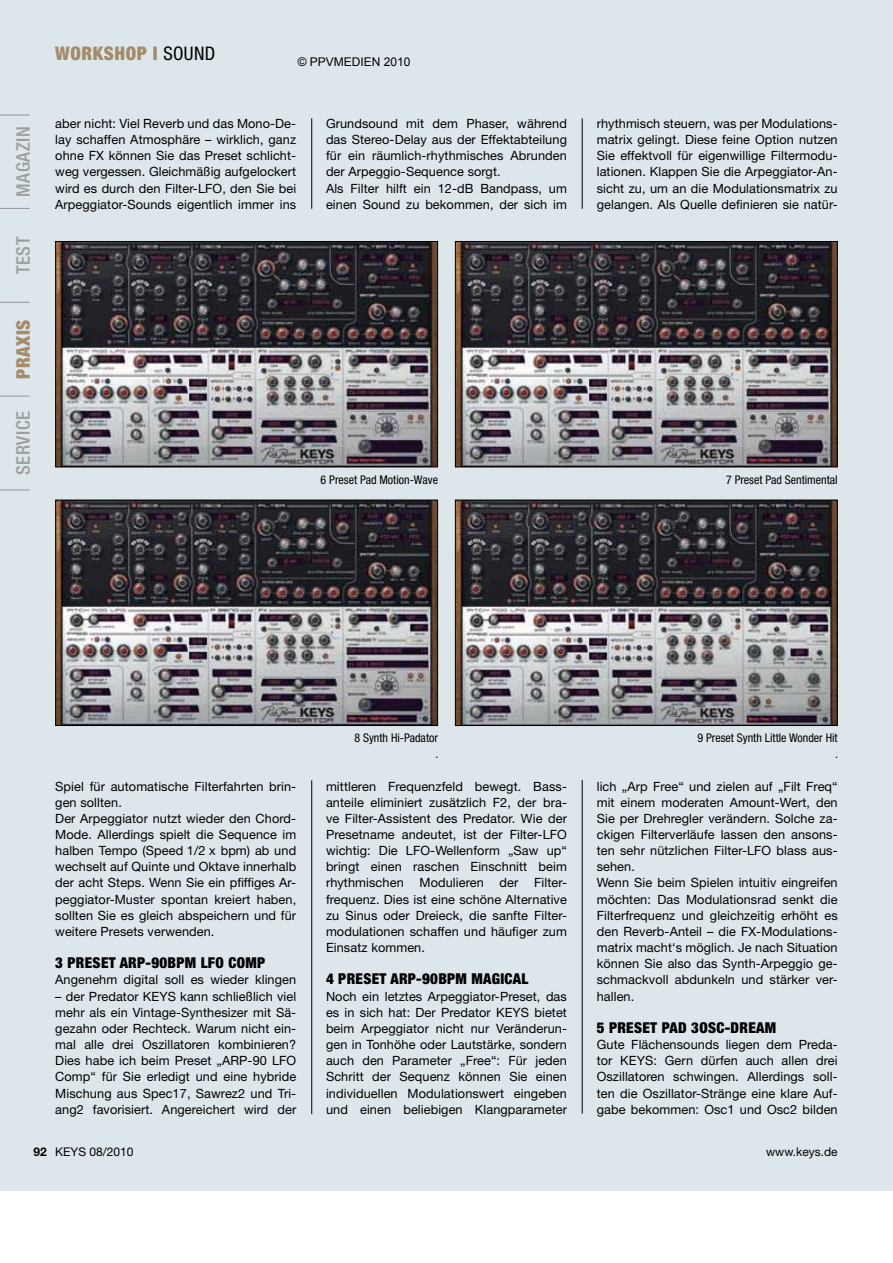
<style>
.page{position:relative;width:893px;height:1263px;background:#fff}
.page>*{position:absolute;margin:0;border:0;box-sizing:border-box;transform-origin:0 0}
.t1{font:900 condensed 18.75px "Helvetica Neue LT Std";letter-spacing:.03em;color:#a48c68}
.t2{font:500 condensed 18.75px "Helvetica Neue LT Std";letter-spacing:.03em;color:#9c9e9f}
.t3{font:900 condensed 15px "Helvetica Neue LT Std";letter-spacing:.02em;color:#000}
.t4{font:12.75px/16.2px "Helvetica Neue LT Std";letter-spacing:.005em;color:#000;text-align:justify}
.t5{font:condensed 12px/16.2px "Helvetica Neue LT Std";color:#000;text-align:right}
.t6{font:12px "Helvetica Neue LT Std";color:#000}
.t7{font:12px "Arial";color:#000}
.t8{font:700 12px "Helvetica Neue LT Std";color:#000}
.s1{font-weight:400;color:#000}
</style>
<div class="page">
<div style="left:0;top:0;width:893px;height:1191px;background:#dde7eb"></div>
<hr style="left:311px;top:118px;width:1px;height:91px;background:#000">
<hr style="left:582px;top:118px;width:1px;height:91px;background:#000">
<hr style="left:311px;top:780px;width:1px;height:334px;background:#000">
<hr style="left:582px;top:780px;width:1px;height:334px;background:#000">
<hr style="left:0;top:114px;width:30px;height:2px;background:#9c9e9f">
<hr style="left:0;top:208px;width:30px;height:1px;background:#9c9e9f">
<hr style="left:0;top:302px;width:30px;height:1px;background:#9c9e9f">
<hr style="left:0;top:396px;width:30px;height:1px;background:#9c9e9f">
<hr style="left:0;top:489px;width:30px;height:1px;background:#9c9e9f">
<img style="left:57px;top:243px;width:379px;height:222px">
<div style="left:55px;top:241px;width:383px;height:226px;border:1px solid #000"></div>
<img style="left:457px;top:243px;width:379px;height:222px">
<div style="left:455px;top:241px;width:383px;height:226px;border:1px solid #000"></div>
<img style="left:57px;top:502px;width:379px;height:222px">
<div style="left:55px;top:500px;width:383px;height:226px;border:1px solid #000"></div>
<img style="left:457px;top:502px;width:379px;height:222px">
<div style="left:455px;top:500px;width:383px;height:226px;border:1px solid #000"></div>
<h1 class="t2" style="left:12px;top:197px;width:72px;rotate:-90deg">magazin</h1>
<h1 class="t2" style="left:12px;top:274px;width:39px;rotate:-90deg">test</h1>
<h1 class="t1" style="left:12px;top:379px;width:61px;rotate:-90deg">PRAXIS</h1>
<h1 class="t2" style="left:12px;top:475px;width:66px;rotate:-90deg">service</h1>
<h1 class="t1" style="left:55px;top:42px;width:161px">WORKSHOP I <span class="s1">sound</span></h1>
<p class="t7" style="left:298px;top:54px;width:114px">© PPVMEDIEN 2010</p>
<p class="t4" style="left:55px;top:115px;width:242px">aber nicht: Viel Reverb und das Mono-De&shy;lay schaffen Atmosphäre – wirklich, ganz ohne FX können Sie das Preset schlicht&shy;weg vergessen. Gleichmäßig aufgelockert wird es durch den Filter-LFO, den Sie bei Arpeggiator-Sounds eigentlich immer ins</p>
<p class="t4" style="left:326px;top:115px;width:242px;text-align:left">Grundsound mit dem Phaser, während das Stereo-Delay aus der Effektabteilung für ein räumlich-rhythmisches Abrunden der Arpeggio-Sequence sorgt.<br>Als Filter hilft ein 12-dB Bandpass, um einen Sound zu bekommen, der sich im</p>
<p class="t4" style="left:597px;top:115px;width:242px">rhythmisch steuern, was per Modulations&shy;matrix gelingt. Diese feine Option nutzen Sie effektvoll für eigenwillige Filtermodu&shy;lationen. Klappen Sie die Arpeggiator-An&shy;sicht zu, um an die Modulationsmatrix zu gelangen. Als Quelle definieren sie natür-</p>
<p class="t5" style="left:321px;top:471px;width:119px">6 Preset Pad Motion-Wave</p>
<p class="t5" style="left:726px;top:471px;width:113px">7 Preset Pad sentimental</p>
<p class="t4" style="left:55px;top:778px;width:242px;text-align:left">Spiel für automatische Filterfahrten brin&shy;gen sollten.<br>Der Arpeggiator nutzt wieder den Chord-Mode. Allerdings spielt die Sequence im halben Tempo (Speed 1/2 x bpm) ab und wechselt auf Quinte und Oktave innerhalb der acht Steps. Wenn Sie ein pfiffiges Ar&shy;peggiator-Muster spontan kreiert haben, sollten Sie es gleich abspeichern und für weitere Presets verwenden.</p>
<p class="t3" style="left:55px;top:954px;width:211px">3 PRESET ARP-90BPM LFO COMP</p>
<p class="t4" style="left:55px;top:972px;width:242px">Angenehm digital soll es wieder klingen</p>
<p class="t4" style="left:55px;top:988px;width:242px">– der Predator KEYS kann schließlich viel mehr als ein Vintage-Synthesizer mit Sä&shy;gezahn oder Rechteck. Warum nicht ein&shy;mal alle drei Oszillatoren kombinieren?<br>Dies habe ich beim Preset „ARP-90 LFO Comp“ für Sie erledigt und eine hybride Mischung aus Spec17, Sawrez2 und Tri&shy;ang2 favorisiert. Angereichert wird der</p>
<p class="t5" style="left:354px;top:730px;width:86px">8 synth Hi-Padator .</p>
<p class="t5" style="left:697px;top:730px;width:142px">9 Preset synth Little Wonder Hit .</p>
<p class="t4" style="left:326px;top:778px;width:242px">mittleren Frequenzfeld bewegt. Bass&shy;anteile eliminiert zusätzlich F2, der bra&shy;ve Filter-Assistent des Predator. Wie der Presetname andeutet, ist der Filter-LFO wichtig: Die LFO-Wellenform „Saw up“ bringt einen raschen Einschnitt beim rhythmischen Modulieren der Filter&shy;frequenz. Dies ist eine schöne Alternative zu Sinus oder Dreieck, die sanfte Filter&shy;modulationen schaffen und häufiger zum Einsatz kommen.</p>
<p class="t3" style="left:326px;top:970px;width:204px">4 PRESET ARP-90BPM MAGICAL</p>
<p class="t4" style="left:326px;top:988px;width:242px">Noch ein letztes Arpeggiator-Preset, das es in sich hat: Der Predator KEYS bietet beim Arpeggiator nicht nur Veränderun&shy;gen in Tonhöhe oder Lautstärke, sondern auch den Parameter „Free“: Für jeden Schritt der Sequenz können Sie einen individuellen Modulationswert eingeben und einen beliebigen Klangparameter</p>
<p class="t4" style="left:597px;top:778px;width:242px;text-align:left">lich „Arp Free“ und zielen auf „Filt Freq“ mit einem moderaten Amount-Wert, den Sie per Drehregler verändern. Solche za&shy;ckigen Filterverläufe lassen den ansons&shy;ten sehr nützlichen Filter-LFO blass aus&shy;sehen.<br>Wenn Sie beim Spielen intuitiv eingreifen möchten: Das Modulationsrad senkt die Filterfrequenz und gleichzeitig erhöht es den Reverb-Anteil – die FX-Modulations&shy;matrix macht‘s möglich. Je nach Situation können Sie also das Synth-Arpeggio ge&shy;schmackvoll abdunkeln und stärker ver&shy;hallen.</p>
<p class="t3" style="left:597px;top:1018px;width:181px">5 PRESET PAD 3OSC-DREAM</p>
<p class="t4" style="left:597px;top:1036px;width:242px">Gute Flächensounds liegen dem Preda&shy;tor KEYS: Gern dürfen auch allen drei Oszillatoren schwingen. Allerdings soll&shy;ten die Oszillator-Stränge eine klare Auf&shy;gabe bekommen: Osc1 und Osc2 bilden</p>
<p class="t8" style="left:33px;top:1144px;width:15px">92</p>
<p class="t6" style="left:55px;top:1144px;width:80px">KEYS 08/2010</p>
<p class="t6" style="left:766px;top:1144px;width:73px">www.keys.de</p>
</div>
